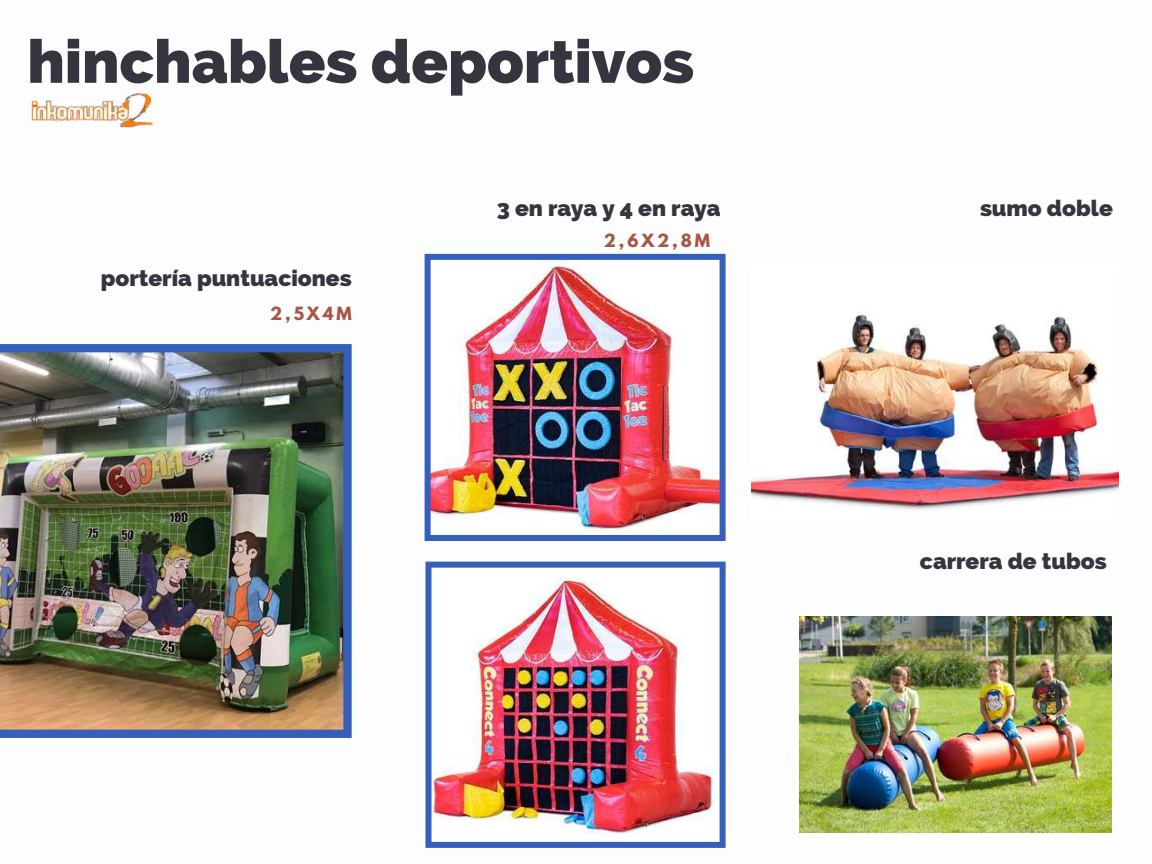
<style>
.page{position:relative;width:1152px;height:864px;background:#fff}
.page>*{position:absolute;margin:0;border:0;box-sizing:border-box;transform-origin:0 0}
.t1{font:800 60.3px "Raleway";color:#38343f}
.t2{font:800 22.65px "Raleway";color:#38343f}
.t3{font:700 16.2px "League Spartan";letter-spacing:.18em;color:#a75646}
</style>
<div class="page">
<img style="left:0;top:344px;width:352px;height:394px">
<img style="left:425px;top:254px;width:301px;height:287px">
<img style="left:425px;top:562px;width:301px;height:286px">
<img style="left:30px;top:92px;width:123px;height:36px">
<img style="left:752px;top:313px;width:367px;height:199px">
<img style="left:800px;top:616px;width:311px;height:216px">
<h1 class="t1" style="left:27px;top:26px;width:668px">hinchables deportivos</h1>
<p class="t2" style="left:101px;top:265px;width:252px">portería puntuaciones</p>
<p class="t3" style="left:270px;top:305px;width:83px">2,5X4M</p>
<p class="t2" style="left:497px;top:195px;width:225px">3 en raya y 4 en raya</p>
<p class="t3" style="left:604px;top:233px;width:108px">2,6X2,8M</p>
<p class="t2" style="left:980px;top:195px;width:134px">sumo doble</p>
<p class="t2" style="left:920px;top:547px;width:188px">carrera de tubos</p>
</div>
